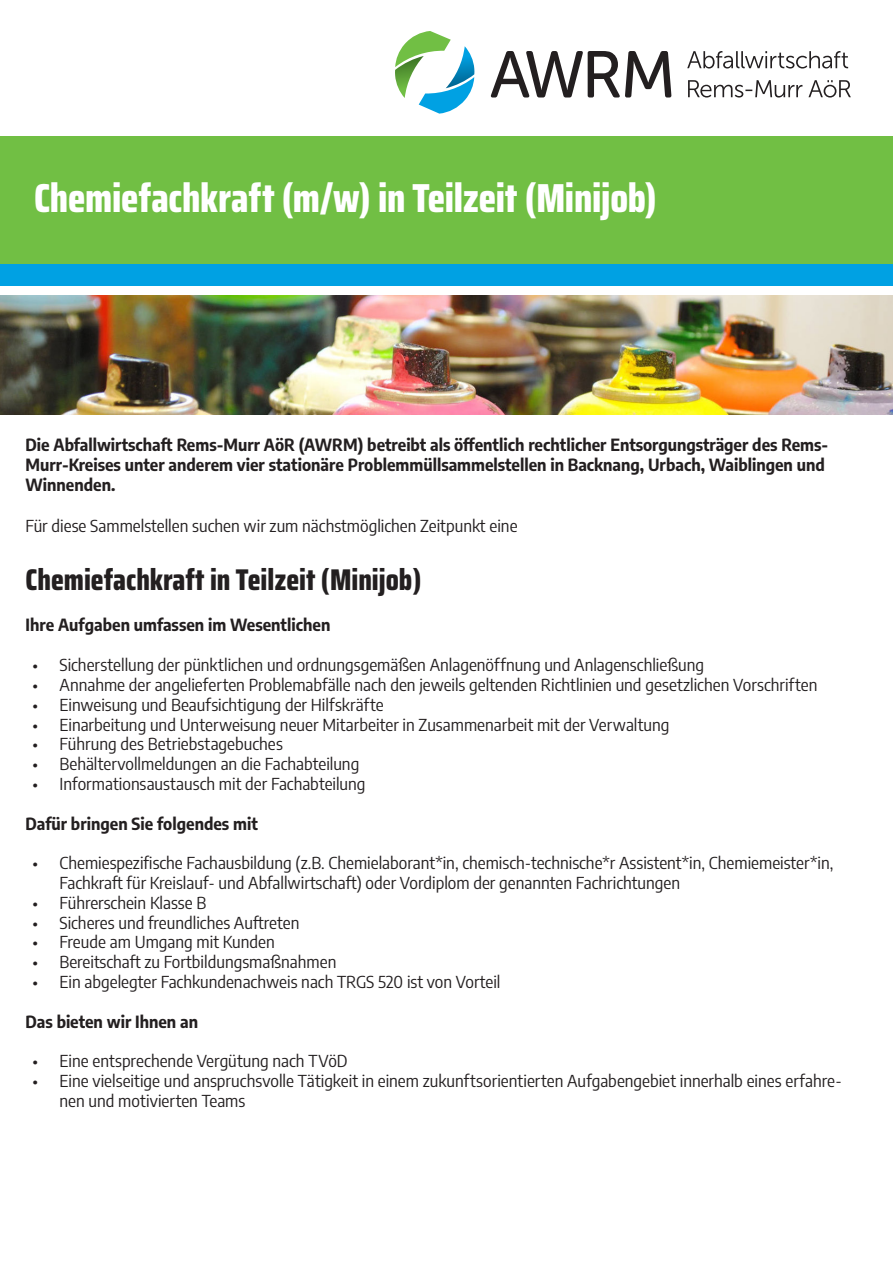
<style>
.page{position:relative;width:893px;height:1263px;background:#fff}
.page>*{position:absolute;margin:0;border:0;box-sizing:border-box;transform-origin:0 0}
.t1{font:800 40.5px "Saira Condensed";letter-spacing:-.005em;color:#fff}
.t2{font:800 30px "Saira Condensed";color:#231f20}
.t3{font:semi-condensed 16.5px/19.8px "Encode Sans";color:#231f20}
.t4{font:700 semi-condensed 16.5px/19.8px "Encode Sans";color:#231f20}
</style>
<div class="page">
<svg style="left:490px;top:51px;width:181px;height:46px"></svg>
<svg style="left:395px;top:31px;width:79px;height:83px"></svg>
<svg style="left:688px;top:80px;width:163px;height:18px"></svg>
<svg style="left:687px;top:51px;width:161px;height:18px"></svg>
<div style="left:0;top:136px;width:893px;height:128px;background:#71bf44"></div>
<div style="left:0;top:264px;width:893px;height:22px;background:#00a1e3"></div>
<img style="left:0;top:296px;width:893px;height:119px">
<p class="t1" style="left:34px;top:167px;width:624px">Chemiefachkraft (m/w) in Teilzeit (Minijob)</p>
<p class="t4" style="left:26px;top:434px;width:804px">Die Abfallwirtschaft Rems-Murr AöR (AWRM) betreibt als öffentlich rechtlicher Entsorgungsträger des Rems-<br>Murr-Kreises unter anderem vier stationäre Problemmüllsammelstellen in Backnang, Urbach, Waiblingen und<br>Winnenden.</p>
<p class="t3" style="left:26px;top:516px;width:494px">Für diese Sammelstellen suchen wir zum nächstmöglichen Zeitpunkt eine</p>
<p class="t2" style="left:26px;top:557px;width:397px">Chemiefachkraft in Teilzeit (Minijob)</p>
<p class="t4" style="left:26px;top:614px;width:306px">Ihre Aufgaben umfassen im Wesentlichen</p>
<p class="t3" style="left:33px;top:654px;width:673px">• Sicherstellung der pünktlichen und ordnungsgemäßen Anlagenöffnung und Anlagenschließung</p>
<p class="t3" style="left:33px;top:674px;width:786px">• Annahme der angelieferten Problemabfälle nach den jeweils geltenden Richtlinien und gesetzlichen Vorschriften</p>
<p class="t3" style="left:33px;top:694px;width:353px">• Einweisung und Beaufsichtigung der Hilfskräfte</p>
<p class="t3" style="left:33px;top:714px;width:638px">• Einarbeitung und Unterweisung neuer Mitarbeiter in Zusammenarbeit mit der Verwaltung</p>
<p class="t3" style="left:33px;top:733px;width:252px">• Führung des Betriebstagebuches</p>
<p class="t3" style="left:33px;top:753px;width:328px">• Behältervollmeldungen an die Fachabteilung</p>
<p class="t3" style="left:33px;top:773px;width:335px">• Informationsaustausch mit der Fachabteilung</p>
<p class="t4" style="left:26px;top:812px;width:234px">Dafür bringen Sie folgendes mit</p>
<p class="t3" style="left:60px;top:852px;width:775px;text-indent:-27px">• Chemiespezifische Fachausbildung (z.B. Chemielaborant*in, chemisch-technische*r Assistent*in, Chemiemeister*in,<br>Fachkraft für Kreislauf- und Abfallwirtschaft) oder Vordiplom der genannten Fachrichtungen</p>
<p class="t3" style="left:33px;top:892px;width:175px">• Führerschein Klasse B</p>
<p class="t3" style="left:33px;top:912px;width:268px">• Sicheres und freundliches Auftreten</p>
<p class="t3" style="left:33px;top:931px;width:244px">• Freude am Umgang mit Kunden</p>
<p class="t3" style="left:33px;top:951px;width:305px">• Bereitschaft zu Fortbildungsmaßnahmen</p>
<p class="t3" style="left:33px;top:971px;width:469px">• Ein abgelegter Fachkundenachweis nach TRGS 520 ist von Vorteil</p>
<p class="t4" style="left:26px;top:1010px;width:174px">Das bieten wir Ihnen an</p>
<p class="t3" style="left:33px;top:1050px;width:317px">• Eine entsprechende Vergütung nach TVöD</p>
<p class="t3" style="left:60px;top:1070px;width:784px;text-indent:-27px">• Eine vielseitige und anspruchsvolle Tätigkeit in einem zukunftsorientierten Aufgabengebiet innerhalb eines erfahre&shy;nen und motivierten Teams</p>
</div>
